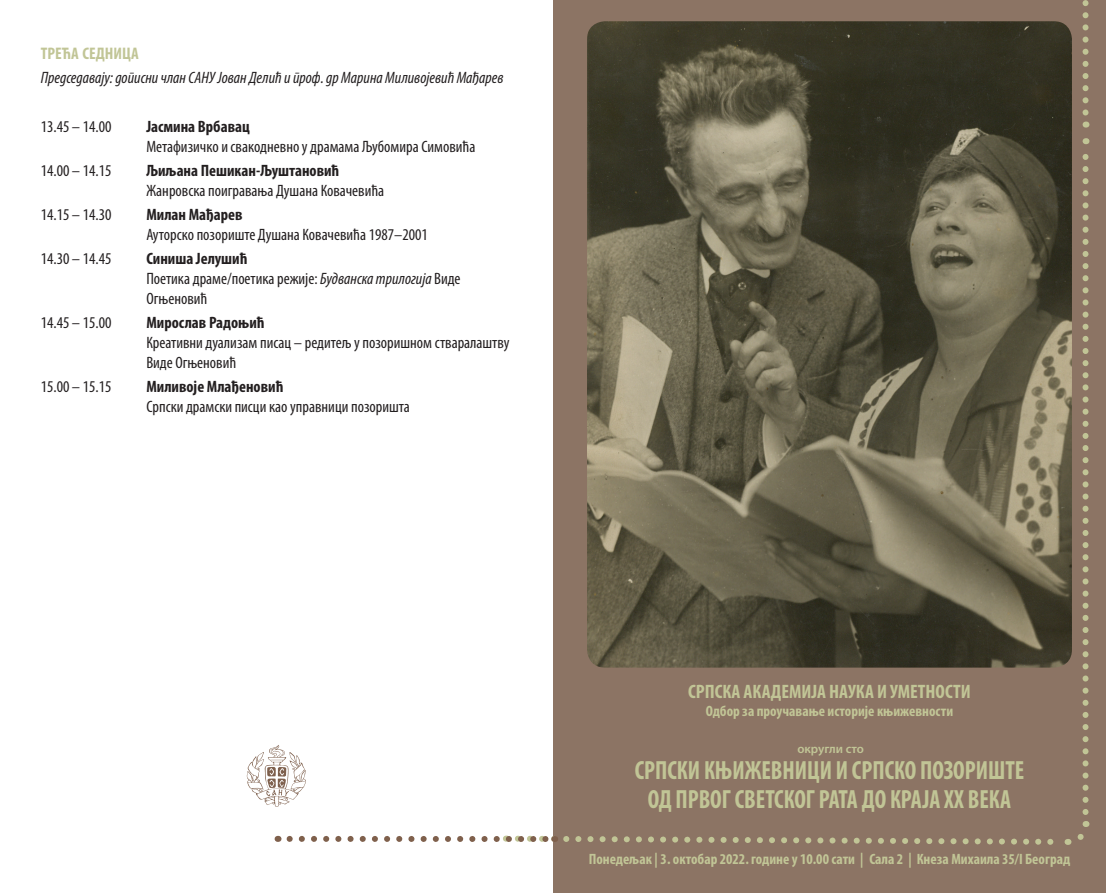
<style>
.page{position:relative;width:1106px;height:893px;background:#fff}
.page>*{position:absolute;margin:0;border:0;box-sizing:border-box;transform-origin:0 0}
.t1{font:700 condensed 26.4px/28.8px "Myriad Pro";color:#c1c596;text-align:center;scale:.91 1}
.t2{font:700 condensed 19.5px "Myriad Pro";color:#c1c596}
.t3{font:700 condensed 16.8px "Myriad Pro";color:#c1c596}
.t4{font:condensed 16.5px/19.8px "Myriad Pro";color:#231f20}
.t5{font:700 condensed 16.5px "Myriad Pro";color:#231f20}
.t6{font:italic condensed 16.5px "Myriad Pro";color:#231f20}
.t7{font:700 condensed 15px "Myriad Pro";color:#c1c596}
.t8{font:600 12.6px "Myriad Pro";color:#c1c596}
.s1{font-weight:700}
.s2{font-style:italic}
.s3{font-weight:600;font-stretch:normal}
</style>
<div class="page">
<div style="left:553px;top:0;width:553px;height:893px;background:#8c7464"></div>
<img style="left:587px;top:21px;width:484px;height:647px">
<svg style="left:1082px;top:138px;width:6px;height:674px"></svg>
<svg style="left:1082px;top:0;width:6px;height:113px"></svg>
<svg style="left:289px;top:821px;width:801px;height:24px"></svg>
<svg style="left:247px;top:745px;width:59px;height:62px"></svg>
<p class="t3" style="left:41px;top:43px;width:99px">трећа седница</p>
<p class="t6" style="left:41px;top:68px;width:464px">Председавају: дописни члан САНУ Јован Делић и проф. др Марина Миливојевић Мађарев</p>
<p class="t4" style="left:41px;top:116px;width:72px">13.45 – 14.00</p>
<p class="t5" style="left:146px;top:116px;width:105px">Јасмина Врбавац</p>
<p class="t4" style="left:146px;top:136px;width:330px">Метафизичко и свакодневно у драмама Љубомира Симовића</p>
<p class="t4" style="left:41px;top:161px;width:72px">14.00 – 14.15</p>
<p class="t5" style="left:146px;top:160px;width:194px">Љиљана Пешикан-Љуштановић</p>
<p class="t4" style="left:146px;top:180px;width:239px">Жанровска поигравања Душана Ковачевића</p>
<p class="t4" style="left:41px;top:205px;width:72px">14.15 – 14.30</p>
<p class="t5" style="left:146px;top:204px;width:98px">Милан Мађарев</p>
<p class="t4" style="left:146px;top:224px;width:283px">Ауторско позориште Душана Ковачевића 1987–2001</p>
<p class="t4" style="left:41px;top:249px;width:72px">14.30 – 14.45</p>
<p class="t4" style="left:146px;top:249px;width:316px"><span class="s1">Синиша Јелушић<br></span>Поетика драме/поетика режије: <span class="s2">Будванска трилогија</span> Виде<br>Огњеновић</p>
<p class="t4" style="left:41px;top:313px;width:72px">14.45 – 15.00</p>
<p class="t5" style="left:146px;top:313px;width:120px">Мирослав Радоњић</p>
<p class="t4" style="left:146px;top:333px;width:364px">Креативни дуализам писац – редитељ у позоришном стваралаштву<br>Виде Огњеновић</p>
<p class="t4" style="left:41px;top:377px;width:72px">15.00 – 15.15</p>
<p class="t5" style="left:146px;top:377px;width:138px">Миливоје Млађеновић</p>
<p class="t4" style="left:146px;top:397px;width:265px">Српски драмски писци као управници позоришта</p>
<p class="t2" style="left:688px;top:679px;width:284px">СРПСКА АКАДЕМИЈА НАУКА И УМЕТНОСТИ</p>
<p class="t7" style="left:706px;top:702px;width:249px">Одбор за проучавање историје књижевности</p>
<p class="t8" style="left:797px;top:740px;width:68px">округли сто</p>
<h1 class="t1" style="left:634px;top:755px;width:429px">СРПСКИ КЊИЖЕВНИЦИ И СРПСКО ПОЗОРИШТЕ<br>ОД ПРВОГ СВЕТСКОГ РАТА ДО КРАЈА XX ВЕКА</h1>
<p class="t7" style="left:588px;top:850px;width:483px">Понедељак <span class="s3">|</span> 3. октобар 2022. године у 10.00 сати <span class="s3">|</span> Сала 2 <span class="s3">|</span> Кнеза Михаила 35/I Београд</p>
</div>
